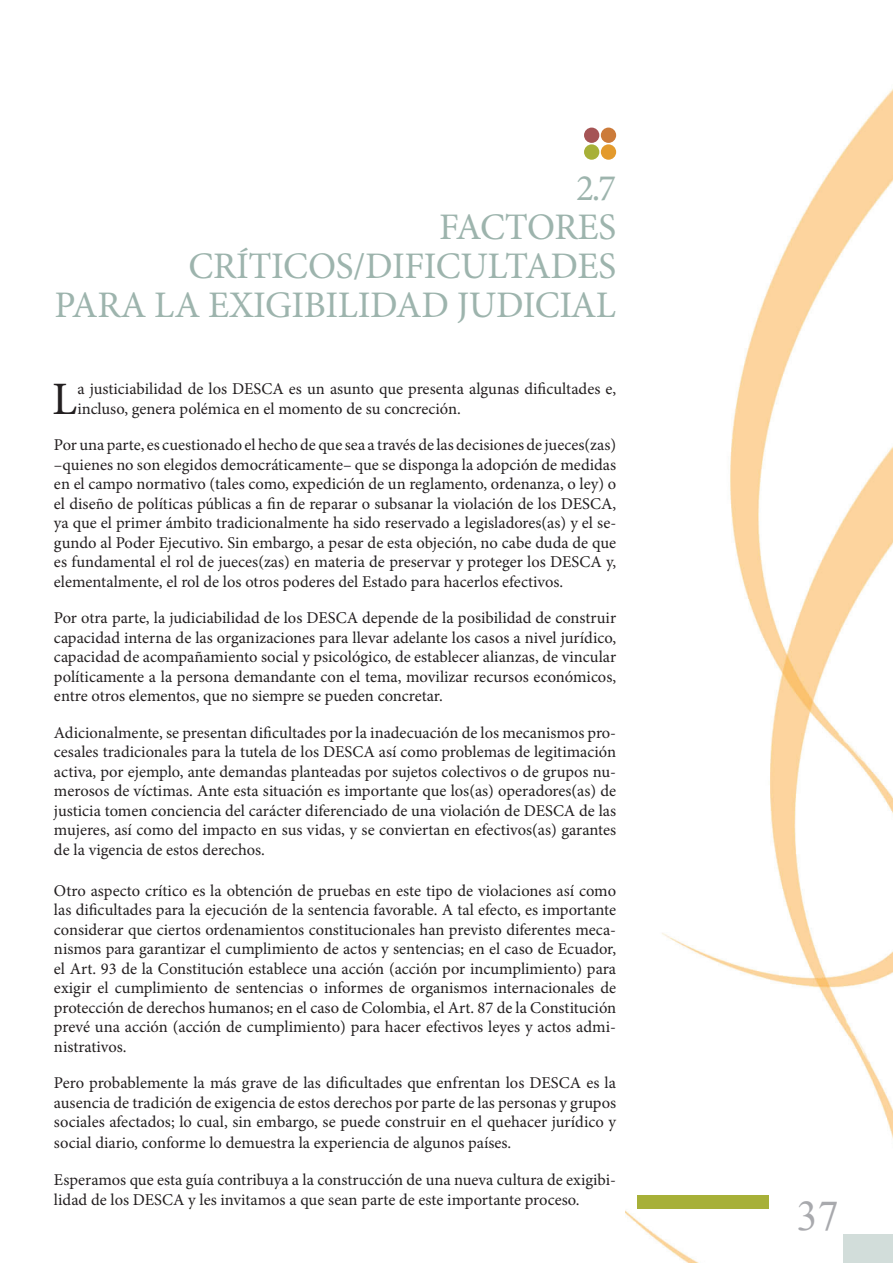
<style>
.page{position:relative;width:893px;height:1263px;background:#fff}
.page>*{position:absolute;margin:0;border:0;box-sizing:border-box;transform-origin:0 0}
.t1{font:46.5px "Minion Pro";color:#231f20}
.t2{font:42px "Times New Roman";color:#a8a9ad}
.t3{font:37.5px/39px "Minion Pro";letter-spacing:-.01em;color:#9db4ad;text-align:right}
.t4{font:16.5px/19.5px "Minion Pro";color:#231f20;text-align:justify}
</style>
<div class="page">
<img style="left:625px;top:89px;width:268px;height:1174px">
<div style="left:798px;top:1233px;width:95px;height:30px;background:#d2ddda"></div>
<div style="left:769px;top:1233px;width:73px;height:30px;background:#fff"></div>
<div style="left:637px;top:1195px;width:132px;height:14px;background:#a7b038"></div>
<div style="left:584px;top:128px;width:15px;height:15px;background:#a55455;border-radius:50%"></div>
<div style="left:584px;top:144px;width:15px;height:16px;background:#a7b038;border-radius:50%"></div>
<div style="left:601px;top:128px;width:15px;height:15px;background:#cc7b3a;border-radius:50%"></div>
<div style="left:601px;top:144px;width:15px;height:16px;background:#e39a2d;border-radius:50%"></div>
<h3 class="t3" style="left:54px;top:168px;width:563px">2.7<br>FACTORES<br>CRÍTICOS/DIFICULTADES<br>PARA LA EXIGIBILIDAD JUDICIAL</h3>
<h1 class="t1" style="left:52px;top:368px;width:27px">L</h1>
<p class="t4" style="left:77px;top:379px;width:540px">a justiciabilidad de los DESCA es un asunto que presenta algunas dificultades e, incluso, genera polémica en el momento de su concreción.</p>
<p class="t4" style="left:54px;top:435px;width:564px">Por una parte, es cuestionado el hecho de que sea a través de las decisiones de jueces(zas) –quienes no son elegidos democráticamente– que se disponga la adopción de medidas en el campo normativo (tales como, expedición de un reglamento, ordenanza, o ley) o el diseño de políticas públicas a fin de reparar o subsanar la violación de los DESCA, ya que el primer ámbito tradicionalmente ha sido reservado a legisladores(as) y el se&shy;gundo al Poder Ejecutivo. Sin embargo, a pesar de esta objeción, no cabe duda de que es fundamental el rol de jueces(zas) en materia de preservar y proteger los DESCA y, elementalmente, el rol de los otros poderes del Estado para hacerlos efectivos.</p>
<p class="t4" style="left:54px;top:608px;width:564px">Por otra parte, la judiciabilidad de los DESCA depende de la posibilidad de construir capacidad interna de las organizaciones para llevar adelante los casos a nivel jurídico, capacidad de acompañamiento social y psicológico, de establecer alianzas, de vincular políticamente a la persona demandante con el tema, movilizar recursos económicos, entre otros elementos, que no siempre se pueden concretar.</p>
<p class="t4" style="left:54px;top:723px;width:564px">Adicionalmente, se presentan dificultades por la inadecuación de los mecanismos pro&shy;cesales tradicionales para la tutela de los DESCA así como problemas de legitimación activa, por ejemplo, ante demandas planteadas por sujetos colectivos o de grupos nu&shy;merosos de víctimas. Ante esta situación es importante que los(as) operadores(as) de justicia tomen conciencia del carácter diferenciado de una violación de DESCA de las mujeres, así como del impacto en sus vidas, y se conviertan en efectivos(as) garantes de la vigencia de estos derechos.</p>
<p class="t4" style="left:54px;top:881px;width:564px">Otro aspecto crítico es la obtención de pruebas en este tipo de violaciones así como las dificultades para la ejecución de la sentencia favorable. A tal efecto, es importante considerar que ciertos ordenamientos constitucionales han previsto diferentes meca&shy;nismos para garantizar el cumplimiento de actos y sentencias; en el caso de Ecuador, el Art. 93 de la Constitución establece una acción (acción por incumplimiento) para exigir el cumplimiento de sentencias o informes de organismos internacionales de protección de derechos humanos; en el caso de Colombia, el Art. 87 de la Constitución prevé una acción (acción de cumplimiento) para hacer efectivos leyes y actos admi&shy;nistrativos.</p>
<p class="t4" style="left:54px;top:1073px;width:564px">Pero probablemente la más grave de las dificultades que enfrentan los DESCA es la ausencia de tradición de exigencia de estos derechos por parte de las personas y grupos sociales afectados; lo cual, sin embargo, se puede construir en el quehacer jurídico y social diario, conforme lo demuestra la experiencia de algunos países.</p>
<p class="t4" style="left:54px;top:1170px;width:564px;line-height:20.4px">Esperamos que esta guía contribuya a la construcción de una nueva cultura de exigibi&shy;lidad de los DESCA y les invitamos a que sean parte de este importante proceso.</p>
<h2 class="t2" style="left:797px;top:1187px;width:43px">37</h2>
</div>
